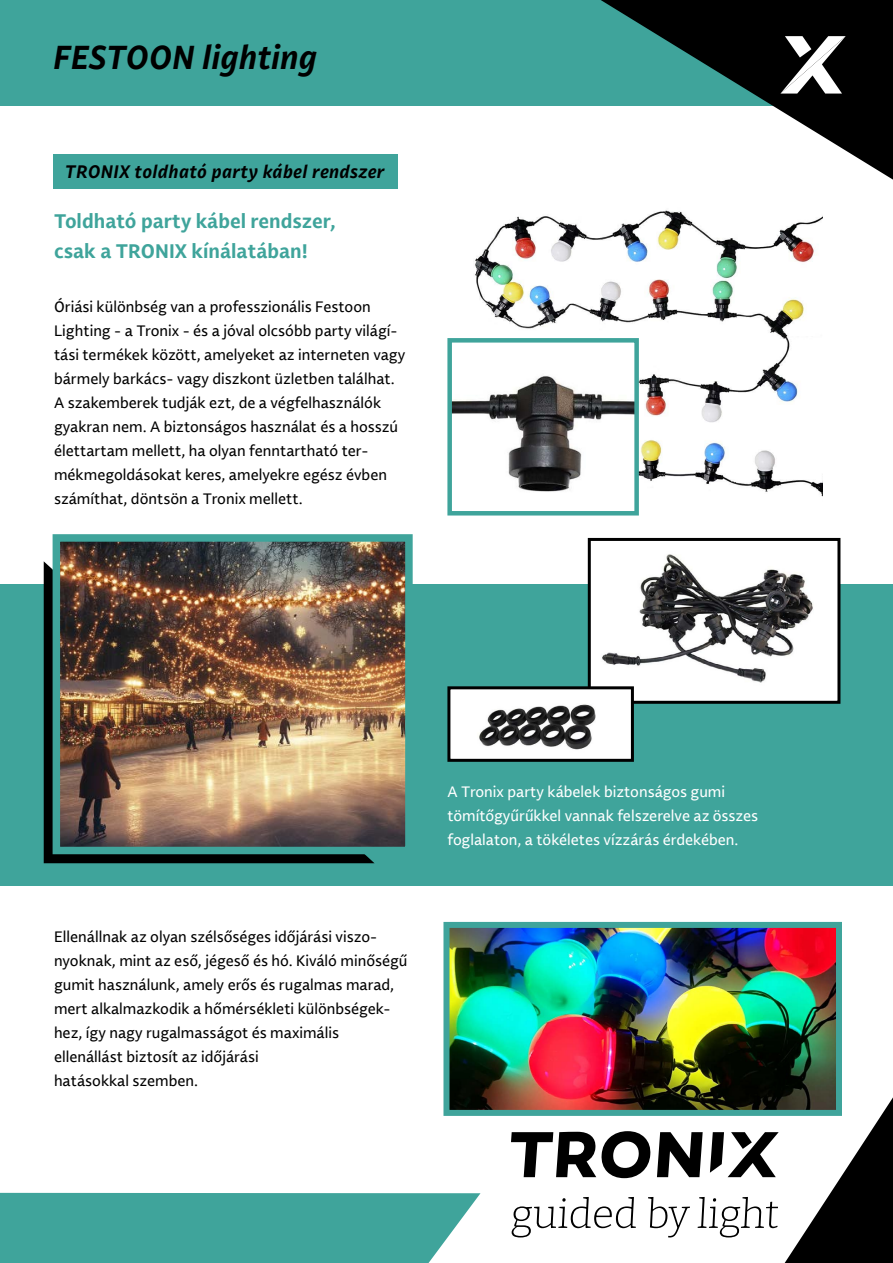
<style>
.page{position:relative;width:893px;height:1263px;background:#fff}
.page>*{position:absolute;margin:0;border:0;box-sizing:border-box;transform-origin:0 0}
.t1{font:italic 700 33px "Lemance";color:#000}
.t2{font:700 19.5px/30px "Lemance";color:#3fa49b}
.t3{font:italic 700 18px "Lemance";letter-spacing:.02em;color:#000}
.t4{font:15px/24px "Lemance";color:#000}
.t5{font:15px/24px "Lemance";color:#fff}
</style>
<div class="page">
<div style="left:0;top:0;width:893px;height:106px;background:#3fa49b"></div>
<svg style="left:601px;top:0;width:292px;height:180px"></svg>
<svg style="left:780px;top:36px;width:66px;height:58px;background:#6f6f6f"></svg>
<svg style="left:511px;top:1097px;width:382px;height:166px"></svg>
<div style="left:0;top:1193px;width:480px;height:70px;background:#3fa49b"></div>
<div style="left:54px;top:154px;width:344px;height:35px;background:#3fa49b"></div>
<img style="left:465px;top:210px;width:357px;height:306px">
<div style="left:0;top:584px;width:893px;height:301px;background:#3fa49b"></div>
<svg style="left:44px;top:561px;width:330px;height:302px;background:#040808"></svg>
<img style="left:62px;top:543px;width:342px;height:302px">
<div style="left:53px;top:534px;width:360px;height:320px;border:8px solid #3fa49b"></div>
<img style="left:450px;top:929px;width:385px;height:180px">
<div style="left:443px;top:922px;width:399px;height:194px;border:6px solid #3fa49b"></div>
<img style="left:452px;top:343px;width:182px;height:167px">
<div style="left:447px;top:338px;width:192px;height:177px;border:4px solid #3fa49b"></div>
<img style="left:592px;top:554px;width:244px;height:146px">
<div style="left:588px;top:538px;width:252px;height:166px;border:3px solid #000"></div>
<img style="left:451px;top:690px;width:179px;height:68px">
<div style="left:447px;top:686px;width:187px;height:76px;border:3px solid #000"></div>
<h1 class="t1" style="left:53px;top:34px;width:265px">FESTOON lighting</h1>
<p class="t3" style="left:65px;top:159px;width:321px">TRONIX toldható party kábel rendszer</p>
<h2 class="t2" style="left:54px;top:206px;width:283px">Toldható party kábel rendszer, csak a TRONIX kínálatában!</h2>
<p class="t4" style="left:54px;top:295px;width:353px">Óriási különbség van a professzionális Festoon Lighting - a Tronix - és a jóval olcsóbb party világí&shy;tási termékek között, amelyeket az interneten vagy bármely barkács- vagy diszkont üzletben találhat.<br>A szakemberek tudják ezt, de a végfelhasználók gyakran nem. A biztonságos használat és a hosszú élettartam mellett, ha olyan fenntartható ter&shy;mékmegoldásokat keres, amelyekre egész évben számíthat, döntsön a Tronix mellett.</p>
<p class="t4" style="left:54px;top:924px;width:355px">Ellenállnak az olyan szélsőséges időjárási viszo&shy;nyoknak, mint az eső, jégeső és hó. Kiváló minőségű gumit használunk, amely erős és rugalmas marad, mert alkalmazkodik a hőmérsékleti különbségek&shy;hez, így nagy rugalmasságot és maximális ellenállást biztosít az időjárási<br>hatásokkal szemben.</p>
<p class="t5" style="left:447px;top:780px;width:312px">A Tronix party kábelek biztonságos gumi tömítőgyűrűkkel vannak felszerelve az összes foglalaton, a tökéletes vízzárás érdekében.</p>
</div>
